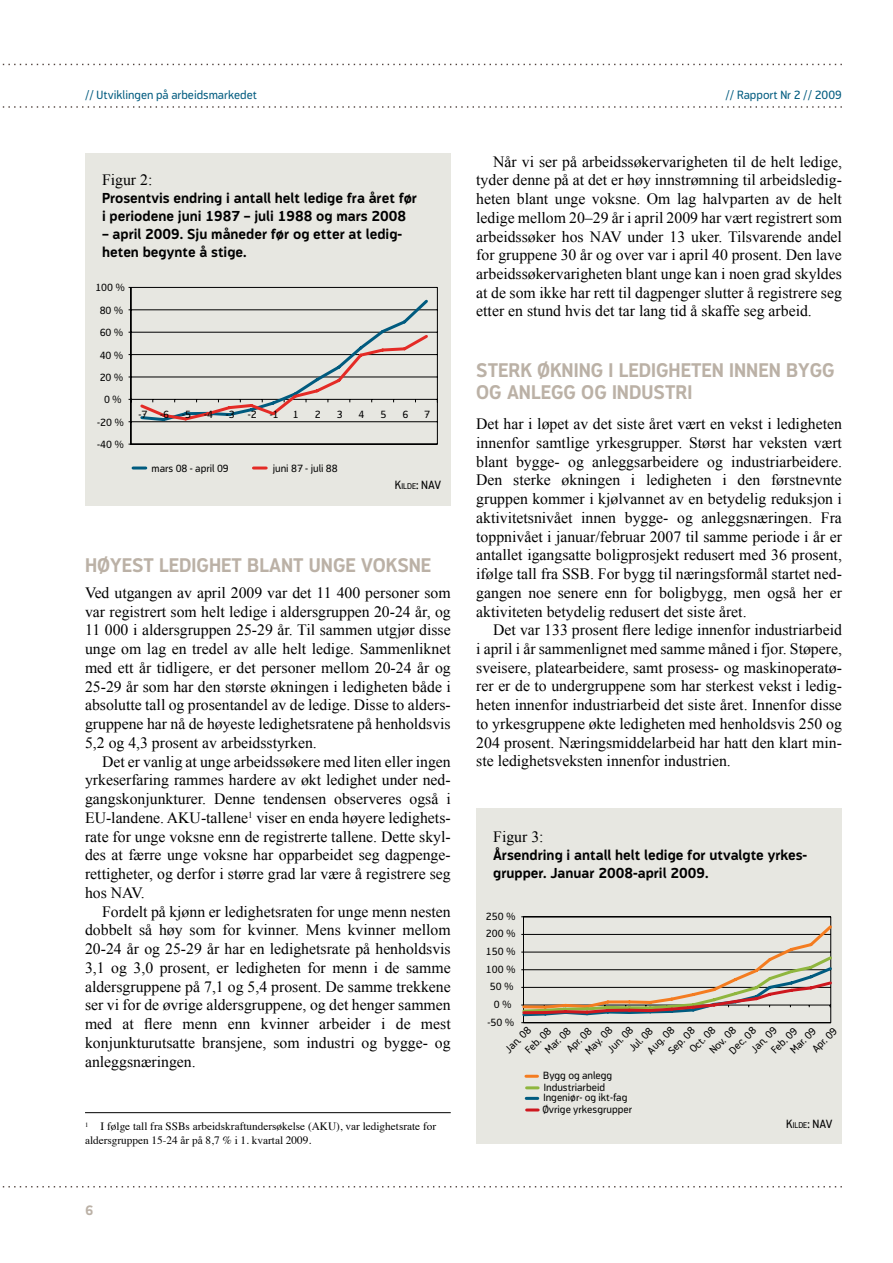
<style>
.page{position:relative;width:893px;height:1263px;background:#fff}
.page>*{position:absolute;margin:0;border:0;box-sizing:border-box;transform-origin:0 0}
.t1{font:700 19.5px/22.5px "Modus";color:#bbb1a6}
.t2{font:15.75px/18.8px "Times New Roman";color:#000;text-align:justify}
.t3{font:700 14.25px/18px "Modus";color:#000}
.t4{font:700 13.5px "Modus";color:#bbb1a6}
.t5{font:12px "Modus";color:#005b7f}
.t6{font:12px "Modus";letter-spacing:-.025em;color:#000}
.t7{font:11.25px/13.5px "Times";color:#000}
.t8{font:10.5px/11.7px "Modus";color:#010101}
.s1{font-size:8.4px}
</style>
<div class="page">
<svg style="left:2px;top:64px;width:840px;height:1px"></svg>
<svg style="left:2px;top:106px;width:840px;height:2px"></svg>
<svg style="left:2px;top:1186px;width:840px;height:1px"></svg>
<hr style="left:85px;top:1112px;width:366px;height:1px;background:#000">
<div style="left:85px;top:153px;width:366px;height:352px;background:#e7e7e1"></div>
<svg style="left:128px;top:287px;width:310px;height:158px"></svg>
<svg style="left:138px;top:297px;width:293px;height:126px"></svg>
<svg style="left:133px;top:466px;width:13px;height:3px"></svg>
<svg style="left:253px;top:466px;width:13px;height:3px"></svg>
<div style="left:476px;top:808px;width:366px;height:336px;background:#e7e7e1"></div>
<svg style="left:521px;top:916px;width:311px;height:107px"></svg>
<svg style="left:526px;top:1075px;width:11px;height:3px"></svg>
<svg style="left:527px;top:1086px;width:11px;height:3px"></svg>
<svg style="left:526px;top:1097px;width:12px;height:3px"></svg>
<svg style="left:527px;top:1108px;width:11px;height:3px"></svg>
<p class="t5" style="left:85px;top:88px;width:173px">// Utviklingen på arbeidsmarkedet</p>
<p class="t5" style="left:726px;top:88px;width:118px">// Rapport Nr 2 // 2009</p>
<p class="t2" style="left:102px;top:170px;width:52px">Figur 2:</p>
<p class="t3" style="left:102px;top:189px;width:316px">Prosentvis endring i antall helt ledige fra året før i periodene juni 1987 – juli 1988 og mars 2008</p>
<p class="t3" style="left:102px;top:225px;width:301px">– april 2009. Sju måneder før og etter at ledig&shy;heten begynte å stige.</p>
<p class="t8" style="left:95px;top:282px;width:31px">100 %</p>
<p class="t8" style="left:100px;top:304px;width:25px">80 %</p>
<p class="t8" style="left:100px;top:327px;width:25px">60 %</p>
<p class="t8" style="left:100px;top:349px;width:25px">40 %</p>
<p class="t8" style="left:100px;top:371px;width:25px">20 %</p>
<p class="t8" style="left:104px;top:394px;width:19px">0 %</p>
<p class="t8" style="left:97px;top:416px;width:28px">-20 %</p>
<p class="t8" style="left:97px;top:439px;width:28px">-40 %</p>
<p class="t8" style="left:138px;top:408px;width:142px">-7 -6 -5 -4 -3 -2 -1</p>
<p class="t8" style="left:293px;top:408px;width:7px">1</p>
<p class="t8" style="left:315px;top:408px;width:7px">2</p>
<p class="t8" style="left:337px;top:408px;width:7px">3</p>
<p class="t8" style="left:359px;top:408px;width:7px">4</p>
<p class="t8" style="left:380px;top:408px;width:7px">5</p>
<p class="t8" style="left:402px;top:408px;width:7px">6</p>
<p class="t8" style="left:424px;top:408px;width:7px">7</p>
<p class="t8" style="left:152px;top:462px;width:79px">mars 08 - april 09</p>
<p class="t8" style="left:273px;top:462px;width:67px">juni 87 - juli 88</p>
<p class="t6" style="left:395px;top:478px;width:48px">K<span class="s1">ilde</span>: NAV</p>
<p class="t1" style="left:85px;top:554px;width:348px">HØYEST LEDIGHET BLANT UNGE VOKSNE</p>
<p class="t2" style="left:85px;top:583px;width:367px">Ved utgangen av april 2009 var det 11 400 personer som var registrert som helt ledige i aldersgruppen 20-24 år, og 11 000 i aldersgruppen 25-29 år. Til sammen utgjør disse unge om lag en tredel av alle helt ledige. Sammenliknet med ett år tidligere, er det personer mellom 20-24 år og 25-29 år som har den største økningen i ledigheten både i absolutte tall og prosentandel av de ledige. Disse to alders&shy;gruppene har nå de høyeste ledighetsratene på henholdsvis 5,2 og 4,3 prosent av arbeidsstyrken.</p>
<p class="t2" style="left:85px;top:752px;width:367px;text-indent:17px">Det er vanlig at unge arbeidssøkere med liten eller ingen yrkeserfaring rammes hardere av økt ledighet under ned&shy;gangskonjunkturer. Denne tendensen observeres også i EU-landene. AKU-tallene<sup>1</sup> viser en enda høyere ledighets&shy;rate for unge voksne enn de registrerte tallene. Dette skyl&shy;des at færre unge voksne har opparbeidet seg dagpenge&shy;rettigheter, og derfor i større grad lar være å registrere seg hos NAV.</p>
<p class="t2" style="left:85px;top:902px;width:367px;text-indent:17px">Fordelt på kjønn er ledighetsraten for unge menn nesten dobbelt så høy som for kvinner. Mens kvinner mellom 20-24 år og 25-29 år har en ledighetsrate på henholdsvis 3,1 og 3,0 prosent, er ledigheten for menn i de samme aldersgruppene på 7,1 og 5,4 prosent. De samme trekkene ser vi for de øvrige aldersgruppene, og det henger sammen med at flere menn enn kvinner arbeider i de mest konjunkturutsatte bransjene, som industri og bygge- og anleggsnæringen.</p>
<p class="t7" style="left:85px;top:1119px;width:353px"><sup>1</sup> I følge tall fra SSBs arbeidskraftundersøkelse (AKU), var ledighetsrate for aldersgruppen 15-24 år på 8,7 % i 1. kvartal 2009.</p>
<p class="t4" style="left:85px;top:1203px;width:10px">6</p>
<p class="t2" style="left:476px;top:152px;width:367px;text-indent:17px">Når vi ser på arbeidssøkervarigheten til de helt ledige, tyder denne på at det er høy innstrømning til arbeidsledig&shy;heten blant unge voksne. Om lag halvparten av de helt ledige mellom 20–29 år i april 2009 har vært registrert som arbeidssøker hos NAV under 13 uker. Tilsvarende andel for gruppene 30 år og over var i april 40 prosent. Den lave arbeidssøkervarigheten blant unge kan i noen grad skyldes at de som ikke har rett til dagpenger slutter å registrere seg etter en stund hvis det tar lang tid å skaffe seg arbeid.</p>
<p class="t1" style="left:476px;top:358px;width:360px">STERK ØKNING I LEDIGHETEN INNEN BYGG<br>OG ANLEGG OG INDUSTRI</p>
<p class="t2" style="left:476px;top:414px;width:367px">Det har i løpet av det siste året vært en vekst i ledigheten innenfor samtlige yrkesgrupper. Størst har veksten vært blant bygge- og anleggsarbeidere og industriarbeidere.<br>Den sterke økningen i ledigheten i den førstnevnte gruppen kommer i kjølvannet av en betydelig reduksjon i aktivitetsnivået innen bygge- og anleggsnæringen. Fra toppnivået i januar/februar 2007 til samme periode i år er antallet igangsatte boligprosjekt redusert med 36 prosent, ifølge tall fra SSB. For bygg til næringsformål startet ned&shy;gangen noe senere enn for boligbygg, men også her er aktiviteten betydelig redusert det siste året.</p>
<p class="t2" style="left:476px;top:620px;width:367px;text-indent:17px">Det var 133 prosent flere ledige innenfor industriarbeid i april i år sammenlignet med samme måned i fjor. Støpere, sveisere, platearbeidere, samt prosess- og maskinoperatø&shy;rer er de to undergruppene som har sterkest vekst i ledig&shy;heten innenfor industriarbeid det siste året. Innenfor disse to yrkesgruppene økte ledigheten med henholdsvis 250 og 204 prosent. Næringsmiddelarbeid har hatt den klart min&shy;ste ledighetsveksten innenfor industrien.</p>
<p class="t2" style="left:493px;top:827px;width:52px">Figur 3:</p>
<p class="t3" style="left:493px;top:846px;width:316px">Årsendring i antall helt ledige for utvalgte yrkes&shy;grupper. Januar 2008-april 2009.</p>
<p class="t8" style="left:486px;top:910px;width:31px">250 %</p>
<p class="t8" style="left:486px;top:928px;width:31px">200 %</p>
<p class="t8" style="left:486px;top:945px;width:31px">150 %</p>
<p class="t8" style="left:486px;top:963px;width:31px">100 %</p>
<p class="t8" style="left:490px;top:981px;width:25px">50 %</p>
<p class="t8" style="left:494px;top:998px;width:19px">0 %</p>
<p class="t8" style="left:487px;top:1016px;width:28px">-50 %</p>
<p class="t8" style="left:645px;top:1048px;width:35px;rotate:-45deg">Aug. 08</p>
<p class="t8" style="left:687px;top:1047px;width:33px;rotate:-45deg">Oct. 08</p>
<p class="t8" style="left:605px;top:1047px;width:34px;rotate:-45deg">Jun. 08</p>
<p class="t8" style="left:502px;top:1047px;width:34px;rotate:-45deg">Jan. 08</p>
<p class="t8" style="left:583px;top:1048px;width:35px;rotate:-45deg">May. 08</p>
<p class="t8" style="left:707px;top:1047px;width:34px;rotate:-45deg">Nov. 08</p>
<p class="t8" style="left:748px;top:1047px;width:34px;rotate:-45deg">Jan. 09</p>
<p class="t8" style="left:727px;top:1048px;width:35px;rotate:-45deg">Dec. 08</p>
<p class="t8" style="left:666px;top:1048px;width:35px;rotate:-45deg">Sep. 08</p>
<p class="t8" style="left:564px;top:1046px;width:32px;rotate:-45deg">Apr. 08</p>
<p class="t8" style="left:626px;top:1045px;width:31px;rotate:-45deg">Jul. 08</p>
<p class="t8" style="left:542px;top:1047px;width:33px;rotate:-45deg">Mar. 08</p>
<p class="t8" style="left:798px;top:1035px;width:32px;line-height:14.7px;text-indent:-16px;rotate:-45deg">Mar. 09<br>Apr. 09</p>
<p class="t8" style="left:523px;top:1047px;width:34px;rotate:-45deg">Feb. 08</p>
<p class="t8" style="left:769px;top:1047px;width:34px;rotate:-45deg">Feb. 09</p>
<p class="t8" style="left:543px;top:1070px;width:71px">Bygg og anlegg<br>Industriarbeid</p>
<p class="t8" style="left:542px;top:1092px;width:91px">Ingeniør- og ikt-fag<br>Øvrige yrkesgrupper</p>
<p class="t6" style="left:786px;top:1117px;width:48px">K<span class="s1">ilde</span>: NAV</p>
</div>
